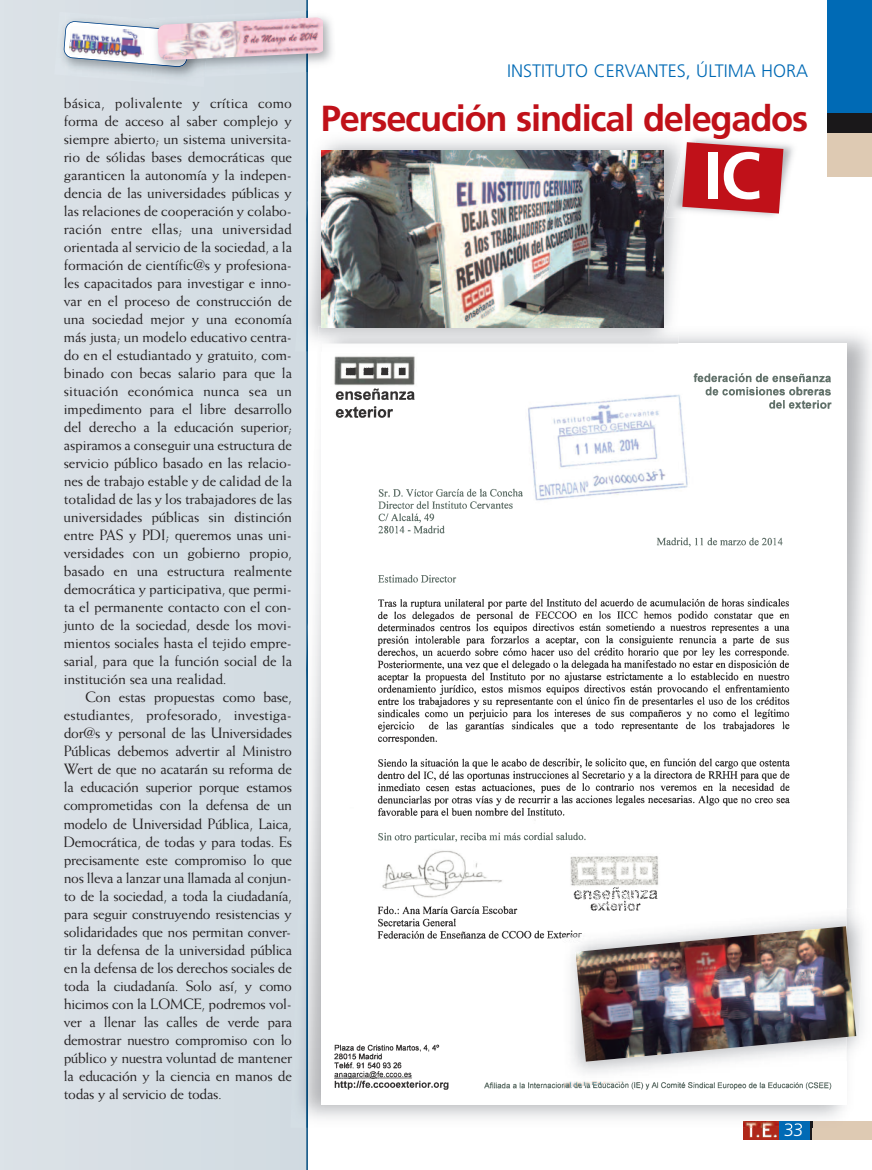
<style>
.page{position:relative;width:872px;height:1170px;background:#fff}
.page>*{position:absolute;margin:0;border:0;box-sizing:border-box;transform-origin:0 0}
.t1{font:700 66px "Frutiger";color:#fff}
.t2{font:700 36.15px "Frutiger";letter-spacing:-.035em;color:#c01119}
.t3{font:300 18.15px "Frutiger";color:#fff}
.t4{font:300 18px "Frutiger";color:#006ab5}
.t5{font:15px/18px "Weiss";letter-spacing:-.015em;color:#231f20;text-align:justify}
</style>
<div class="page">
<div style="left:0;top:0;width:306px;height:1169px;background:#d6dee4"></div>
<div style="left:809px;top:1120px;width:63px;height:19px;background:#decab3"></div>
<div style="left:777px;top:1120px;width:33px;height:19px;background:#006ab5"></div>
<img style="left:744px;top:1127px;width:34px;height:12px">
<div style="left:827px;top:133px;width:45px;height:44px;background:#decab3"></div>
<div style="left:827px;top:0;width:45px;height:122px;background:#006ab5"></div>
<div style="left:827px;top:113px;width:45px;height:20px;background:#1a181a"></div>
<hr style="left:306px;top:0;width:2px;height:1169px;background:#004b7e">
<img style="left:63px;top:21px;width:86px;height:46px">
<img style="left:306px;top:9px;width:26px;height:63px">
<img style="left:149px;top:27px;width:40px;height:40px">
<img style="left:157px;top:17px;width:166px;height:43px">
<img style="left:308px;top:334px;width:564px;height:793px">
<img style="left:812px;top:1120px;width:44px;height:7px">
<img style="left:744px;top:1120px;width:66px;height:7px">
<svg style="left:810px;top:1120px;width:2px;height:19px"></svg>
<img style="left:784px;top:1123px;width:18px;height:4px">
<img style="left:306px;top:626px;width:2px;height:501px">
<img style="left:322px;top:344px;width:524px;height:760px">
<img style="left:790px;top:373px;width:41px;height:716px">
<img style="left:334px;top:367px;width:456px;height:722px">
<img style="left:858px;top:906px;width:14px;height:153px">
<img style="left:846px;top:907px;width:17px;height:153px">
<img style="left:562px;top:908px;width:284px;height:179px">
<img style="left:575px;top:926px;width:281px;height:135px">
<img style="left:308px;top:140px;width:388px;height:211px">
<img style="left:305px;top:312px;width:1px;height:12px">
<img style="left:306px;top:202px;width:2px;height:149px">
<img style="left:317px;top:326px;width:362px;height:25px">
<img style="left:322px;top:344px;width:356px;height:7px">
<img style="left:322px;top:150px;width:341px;height:178px">
<img style="left:689px;top:138px;width:104px;height:87px">
<img style="left:665px;top:138px;width:31px;height:81px">
<svg style="left:682px;top:142px;width:101px;height:71px;background:#c42b32"></svg>
<p class="t5" style="left:64px;top:95px;width:230px">básica, polivalente y crítica como forma de acceso al saber complejo y siempre abierto; un sistema universita&shy;rio de sólidas bases democráticas que garanticen la autonomía y la indepen&shy;dencia de las universidades públicas y las relaciones de cooperación y colabo&shy;ración entre ellas; una universidad orientada al servicio de la sociedad, a la formación de científic@s y profesiona&shy;les capacitados para investigar e inno&shy;var en el proceso de construcción de una sociedad mejor y una economía más justa; un modelo educativo centra&shy;do en el estudiantado y gratuito, com&shy;binado con becas salario para que la situación económica nunca sea un impedimento para el libre desarrollo del derecho a la educación superior; aspiramos a conseguir una estructura de servicio público basado en las relacio&shy;nes de trabajo estable y de calidad de la totalidad de las y los trabajadores de las universidades públicas sin distinción entre PAS y PDI; queremos unas uni&shy;versidades con un gobierno propio, basado en una estructura realmente democrática y participativa, que permi&shy;ta el permanente contacto con el con&shy;junto de la sociedad, desde los movi&shy;mientos sociales hasta el tejido empre&shy;sarial, para que la función social de la institución sea una realidad.</p>
<p class="t5" style="left:64px;top:689px;width:230px;text-indent:21px">Con estas propuestas como base, estudiantes, profesorado, investiga&shy;dor@s y personal de las Universidades Públicas debemos advertir al Ministro Wert de que no acatarán su reforma de la educación superior porque estamos comprometidas con la defensa de un modelo de Universidad Pública, Laica, Democrática, de todas y para todas. Es precisamente este compromiso lo que nos lleva a lanzar una llamada al conjun&shy;to de la sociedad, a toda la ciudadanía, para seguir construyendo resistencias y solidaridades que nos permitan conver&shy;tir la defensa de la universidad pública en la defensa de los derechos sociales de toda la ciudadanía. Solo así, y como hicimos con la LOMCE, podremos vol&shy;ver a llenar las calles de verde para demostrar nuestro compromiso con lo público y nuestra voluntad de mantener la educación y la ciencia en manos de todas y al servicio de todas.</p>
<p class="t4" style="left:507px;top:64px;width:302px">INSTITUTO CERVANTES, ÚLTIMA HORA</p>
<h2 class="t2" style="left:321px;top:104px;width:489px">Persecución sindical delegados</h2>
<h1 class="t1" style="left:703px;top:149px;width:59px">IC</h1>
<p class="t3" style="left:783px;top:1122px;width:21px">33</p>
</div>
